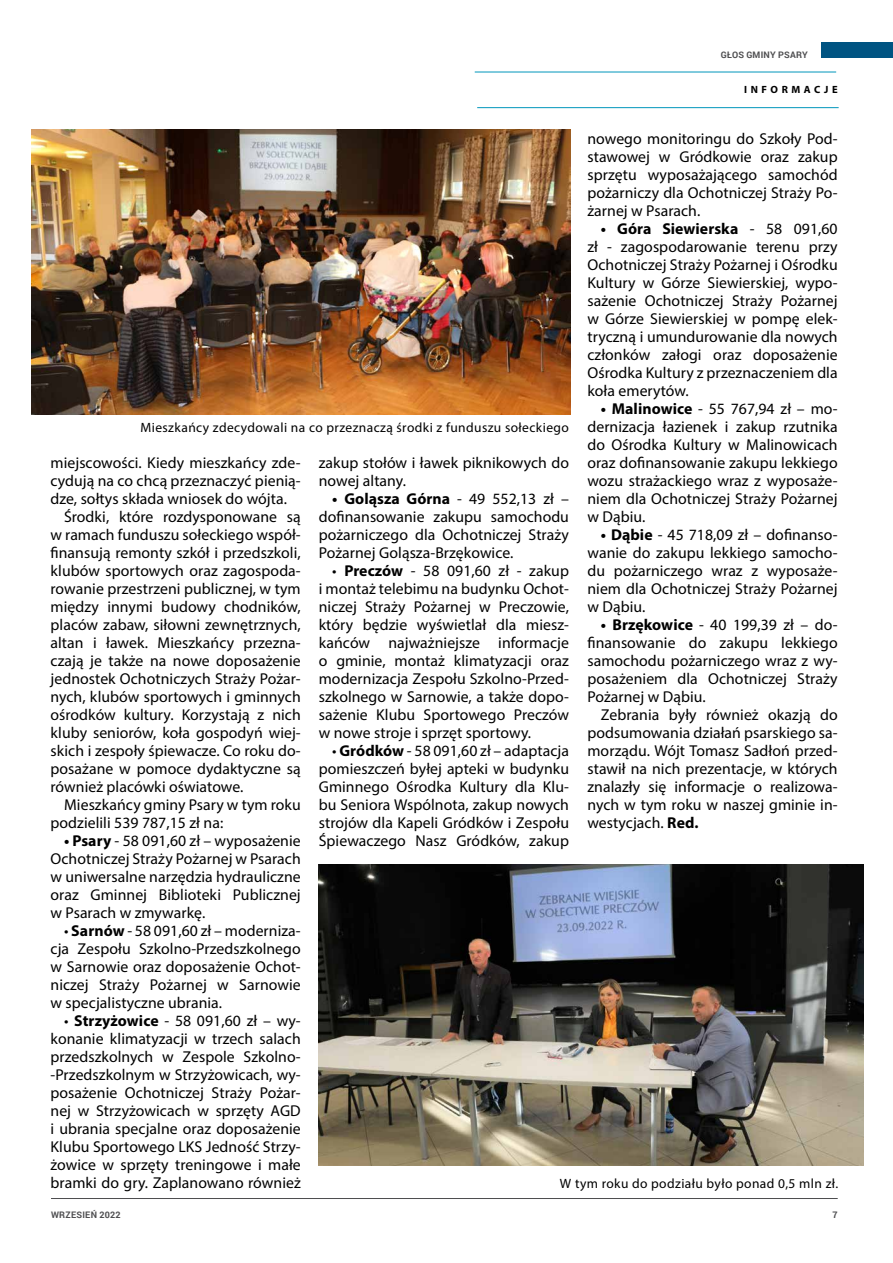
<style>
.page{position:relative;width:893px;height:1263px;background:#fff}
.page>*{position:absolute;margin:0;border:0;box-sizing:border-box;transform-origin:0 0}
.Details{font:15.75px/18px "Myriad Pro";letter-spacing:.005em;color:#000;text-align:justify}
.Details-2{font:13.5px "Myriad Pro";letter-spacing:.03em;color:#000}
.Info_Text_7{font:700 10.5px "Myriad Pro";letter-spacing:.34em;color:#000}
.t1{font:700 9px "Roboto";letter-spacing:.025em;color:#4d4d4f}
.s1{font-weight:700}
</style>
<div class="page">
<hr style="left:475px;top:72px;width:361px;height:1px;background:#0096bc">
<hr style="left:477px;top:107px;width:362px;height:1px;background:#0096bc">
<img style="left:32px;top:130px;width:539px;height:284px">
<img style="left:319px;top:864px;width:545px;height:301px">
<hr style="left:51px;top:1198px;width:787px;height:1px;background:#4d4d4f">
<div style="left:821px;top:43px;width:72px;height:15px;background:#005482"></div>
<p class="t1" style="left:721px;top:48px;width:89px">GŁOS GMINY PSARY</p>
<p class="Info_Text_7" style="left:744px;top:83px;width:95px">INFORMACJE</p>
<p class="Details" style="left:587px;top:129px;width:252px">nowego monitoringu do Szkoły Pod&shy;stawowej w Gródkowie oraz zakup sprzętu wyposażającego samochód pożarniczy dla Ochotniczej Straży Po&shy;żarnej w Psarach.</p>
<p class="Details" style="left:587px;top:219px;width:252px;text-indent:14px"><span class="s1">• Góra Siewierska</span> - 58 091,60 zł - zagospodarowanie terenu przy Ochotniczej Straży Pożarnej i Ośrodku Kultury w Górze Siewierskiej, wypo&shy;sażenie Ochotniczej Straży Pożarnej w Górze Siewierskiej w pompę elek&shy;tryczną i umundurowanie dla nowych członków załogi oraz doposażenie Ośrodka Kultury z przeznaczeniem dla koła emerytów.</p>
<p class="Details" style="left:587px;top:399px;width:252px;text-indent:14px"><span class="s1">• Malinowice</span> - 55 767,94 zł – mo&shy;dernizacja łazienek i zakup rzutnika do Ośrodka Kultury w Malinowicach oraz dofinansowanie zakupu lekkiego wozu strażackiego wraz z wyposaże&shy;niem dla Ochotniczej Straży Pożarnej w Dąbiu.</p>
<p class="Details" style="left:587px;top:525px;width:252px;text-indent:14px"><span class="s1">• Dąbie</span> - 45 718,09 zł – dofinanso&shy;wanie do zakupu lekkiego samocho&shy;du pożarniczego wraz z wyposaże&shy;niem dla Ochotniczej Straży Pożarnej w Dąbiu.</p>
<p class="Details" style="left:587px;top:615px;width:252px;text-indent:14px"><span class="s1">• Brzękowice</span> - 40 199,39 zł – do&shy;finansowanie do zakupu lekkiego samochodu pożarniczego wraz z wy&shy;posażeniem dla Ochotniczej Straży Pożarnej w Dąbiu.</p>
<p class="Details" style="left:587px;top:705px;width:252px;text-indent:14px">Zebrania były również okazją do podsumowania działań psarskiego sa&shy;morządu. Wójt Tomasz Sadłoń przed&shy;stawił na nich prezentacje, w których znalazły się informacje o realizowa&shy;nych w tym roku w naszej gminie in&shy;westycjach. <span class="s1">Red.</span></p>
<p class="Details-2" style="left:140px;top:419px;width:430px">Mieszkańcy zdecydowali na co przeznaczą środki z funduszu sołeckiego</p>
<p class="Details" style="left:51px;top:453px;width:252px">miejscowości. Kiedy mieszkańcy zde&shy;cydują na co chcą przeznaczyć pienią&shy;dze, sołtys składa wniosek do wójta.</p>
<p class="Details" style="left:51px;top:507px;width:252px;text-indent:14px">Środki, które rozdysponowane są w ramach funduszu sołeckiego współ&shy;finansują remonty szkół i przedszkoli, klubów sportowych oraz zagospoda&shy;rowanie przestrzeni publicznej, w tym między innymi budowy chodników, placów zabaw, siłowni zewnętrznych, altan i ławek. Mieszkańcy przezna&shy;czają je także na nowe doposażenie jednostek Ochotniczych Straży Pożar&shy;nych, klubów sportowych i gminnych ośrodków kultury. Korzystają z nich kluby seniorów, koła gospodyń wiej&shy;skich i zespoły śpiewacze. Co roku do&shy;posażane w pomoce dydaktyczne są również placówki oświatowe.</p>
<p class="Details" style="left:51px;top:795px;width:252px;text-indent:14px">Mieszkańcy gminy Psary w tym roku podzielili 539 787,15 zł na:</p>
<p class="Details" style="left:51px;top:831px;width:252px;text-indent:14px"><span class="s1">• Psary</span> - 58 091,60 zł – wyposażenie Ochotniczej Straży Pożarnej w Psarach w uniwersalne narzędzia hydrauliczne oraz Gminnej Biblioteki Publicznej w Psarach w zmywarkę.</p>
<p class="Details" style="left:51px;top:921px;width:252px;text-indent:14px">• <span class="s1">Sarnów</span> - 58 091,60 zł – moderniza&shy;cja Zespołu Szkolno-Przedszkolnego w Sarnowie oraz doposażenie Ochot&shy;niczej Straży Pożarnej w Sarnowie w specjalistyczne ubrania.</p>
<p class="Details" style="left:51px;top:1011px;width:252px;text-indent:14px">• <span class="s1">Strzyżowice</span> - 58 091,60 zł – wy&shy;konanie klimatyzacji w trzech salach przedszkolnych w Zespole Szkolno--Przedszkolnym w Strzyżowicach, wy&shy;posażenie Ochotniczej Straży Pożar&shy;nej w Strzyżowicach w sprzęty AGD i ubrania specjalne oraz doposażenie Klubu Sportowego LKS Jedność Strzy&shy;żowice w sprzęty treningowe i małe bramki do gry. Zaplanowano również</p>
<p class="Details" style="left:319px;top:453px;width:252px">zakup stołów i ławek piknikowych do nowej altany.</p>
<p class="Details" style="left:319px;top:489px;width:252px;text-indent:14px"><span class="s1">• Goląsza Górna</span> - 49 552,13 zł – dofinansowanie zakupu samochodu pożarniczego dla Ochotniczej Straży Pożarnej Goląsza-Brzękowice.</p>
<p class="Details" style="left:319px;top:561px;width:252px;text-indent:14px">• <span class="s1">Preczów</span> - 58 091,60 zł - zakup i montaż telebimu na budynku Ochot&shy;niczej Straży Pożarnej w Preczowie, który będzie wyświetlał dla miesz&shy;kańców najważniejsze informacje o gminie, montaż klimatyzacji oraz modernizacja Zespołu Szkolno-Przed&shy;szkolnego w Sarnowie, a także dopo&shy;sażenie Klubu Sportowego Preczów w nowe stroje i sprzęt sportowy.</p>
<p class="Details" style="left:319px;top:741px;width:252px;text-indent:14px">• <span class="s1">Gródków</span> - 58 091,60 zł – adaptacja pomieszczeń byłej apteki w budynku Gminnego Ośrodka Kultury dla Klu&shy;bu Seniora Wspólnota, zakup nowych strojów dla Kapeli Gródków i Zespołu Śpiewaczego Nasz Gródków, zakup</p>
<p class="Details-2" style="left:560px;top:1175px;width:280px">W tym roku do podziału było ponad 0,5 mln zł.</p>
<p class="t1" style="left:51px;top:1208px;width:71px">WRZESIEŃ 2022</p>
<p class="t1" style="left:832px;top:1208px;width:7px">7</p>
</div>
